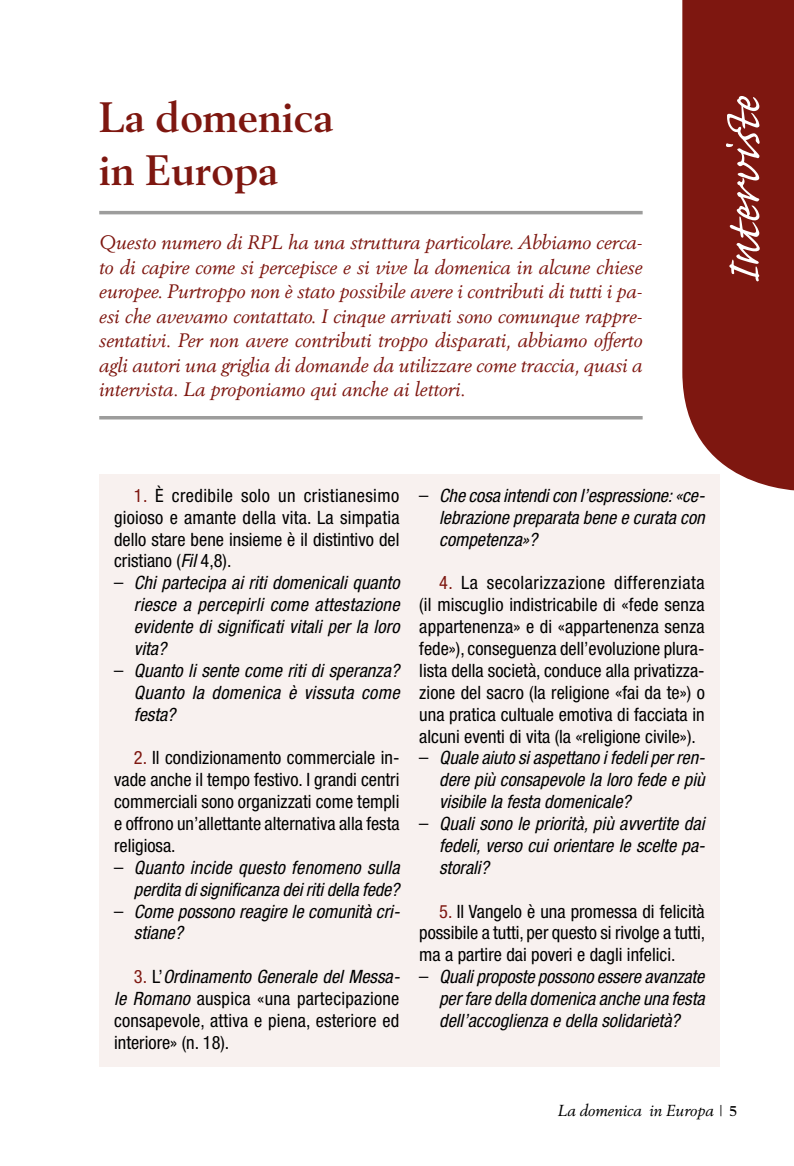
<style>
.page{position:relative;width:794px;height:1166px;background:#fff}
.page>*{position:absolute;margin:0;border:0;box-sizing:border-box;transform-origin:0 0}
.SOMMARIO_autore{font:61.25px "Caflisch Script Pro";color:#fff}
.SOMMARIO_autore-2{font:700 42px/52.5px "Berling LT Std";color:#7e1710}
.SOMMARIO_autore-3{font:italic 19.25px/24.5px "Berling LT Std";color:#7e1710;text-align:justify}
.SOMMARIO_autore-4{font:condensed 18.38px/21.9px "Helvetica Neue LT Std";color:#000;text-align:justify}
.SOMMARIO_autore-5{font:italic condensed 18.38px/21.9px "Helvetica Neue LT Std";color:#000;text-align:justify}
.t1{font:italic 15.75px "Berling LT Std";color:#000}
.s1{color:#7e1710}
.s2{font-style:italic}
.s3{font-family:"Baskerville";font-weight:700;font-style:normal;font-stretch:normal}
.s4{font-style:normal;font-size:14px}
.s5{font-weight:700;font-style:normal;font-size:14px}
</style>
<div class="page">
<div style="left:99px;top:474px;width:620px;height:593px;background:#f8f1ef"></div>
<div style="left:682px;top:0;width:112px;height:491px;background:#7e1710"></div>
<hr style="left:99px;top:211px;width:543px;height:3px;background:#9d9d9c">
<hr style="left:99px;top:416px;width:543px;height:3px;background:#9d9d9c">
<p class="SOMMARIO_autore-2" style="left:99px;top:91px;width:236px">La domenica in Europa</p>
<p class="SOMMARIO_autore-3" style="left:99px;top:230px;width:545px">Questo numero di RPL ha una struttura particolare. Abbiamo cerca&shy;to di capire come si percepisce e si vive la domenica in alcune chiese europee. Purtroppo non è stato possibile avere i contributi di tutti i pa&shy;esi che avevamo contattato. I cinque arrivati sono comunque rappre&shy;sentativi. Per non avere contributi troppo disparati, abbiamo offerto agli autori una griglia di domande da utilizzare come traccia, quasi a intervista. La proponiamo qui anche ai lettori.</p>
<p class="SOMMARIO_autore" style="left:712px;top:284px;width:190px;rotate:-90deg">Interviste</p>
<p class="SOMMARIO_autore-4" style="left:114px;top:484px;width:287px;text-indent:20px"><span class="s1">1.</span> È credibile solo un cristianesimo gioioso e amante della vita. La simpatia dello stare bene insieme è il distintivo del cristiano (<span class="s2">Fil</span> 4,8).</p>
<p class="SOMMARIO_autore-5" style="left:134px;top:572px;width:267px;text-indent:-20px"><span class="s3">–</span> Chi partecipa ai riti domenicali quanto riesce a percepirli come attestazione evidente di significati vitali per la loro vita?</p>
<p class="SOMMARIO_autore-5" style="left:134px;top:660px;width:267px;text-indent:-20px"><span class="s3">–</span> Quanto li sente come riti di speranza?<br>Quanto la domenica è vissuta come festa?</p>
<p class="SOMMARIO_autore-4" style="left:114px;top:747px;width:287px;text-indent:20px"><span class="s1">2.</span> Il condizionamento commerciale in&shy;vade anche il tempo festivo. I grandi centri commerciali sono organizzati come templi e offrono un’allettante alternativa alla festa religiosa.</p>
<p class="SOMMARIO_autore-5" style="left:114px;top:857px;width:287px;text-align:right"><span class="s3">–</span> Quanto incide questo fenomeno sulla perdita di significanza dei riti della fede?</p>
<p class="SOMMARIO_autore-5" style="left:134px;top:900px;width:267px;text-indent:-20px"><span class="s3">–</span> Come possono reagire le comunità cri&shy;stiane?</p>
<p class="SOMMARIO_autore-4" style="left:114px;top:965px;width:287px;text-indent:20px"><span class="s1">3.</span> L’<span class="s2">Ordinamento Generale del Messa&shy;le Romano</span> auspica «una partecipazione consapevole, attiva e piena, esteriore ed interiore» (n. 18).</p>
<p class="SOMMARIO_autore-5" style="left:439px;top:485px;width:267px;text-indent:-20px"><span class="s3">–</span> Che cosa intendi con l’espressione: «ce&shy;lebrazione preparata bene e curata con competenza»?</p>
<p class="SOMMARIO_autore-4" style="left:419px;top:572px;width:287px;text-indent:20px"><span class="s1">4.</span> La secolarizzazione differenziata (il miscuglio indistricabile di «fede senza appartenenza» e di «appartenenza senza fede»), conseguenza dell’evoluzione plura&shy;lista della società, conduce alla privatizza&shy;zione del sacro (la religione «fai da te») o una pratica cultuale emotiva di facciata in alcuni eventi di vita (la «religione civile»).</p>
<p class="SOMMARIO_autore-5" style="left:439px;top:747px;width:267px;text-indent:-20px"><span class="s3">–</span> Quale aiuto si aspettano i fedeli per ren&shy;dere più consapevole la loro fede e più visibile la festa domenicale?</p>
<p class="SOMMARIO_autore-5" style="left:439px;top:813px;width:267px;text-indent:-20px"><span class="s3">–</span> Quali sono le priorità, più avvertite dai fedeli, verso cui orientare le scelte pa&shy;storali?</p>
<p class="SOMMARIO_autore-4" style="left:419px;top:900px;width:287px;text-indent:20px"><span class="s1">5.</span> Il Vangelo è una promessa di felicità possibile a tutti, per questo si rivolge a tutti, ma a partire dai poveri e dagli infelici.</p>
<p class="SOMMARIO_autore-5" style="left:439px;top:966px;width:267px;text-indent:-20px"><span class="s3">–</span> Quali proposte possono essere avanzate per fare della domenica anche una festa dell’accoglienza e della solidarietà?</p>
<p class="t1" style="left:558px;top:1101px;width:181px">La domenica in Europa <span class="s4">|</span> <span class="s5">5</span></p>
</div>
